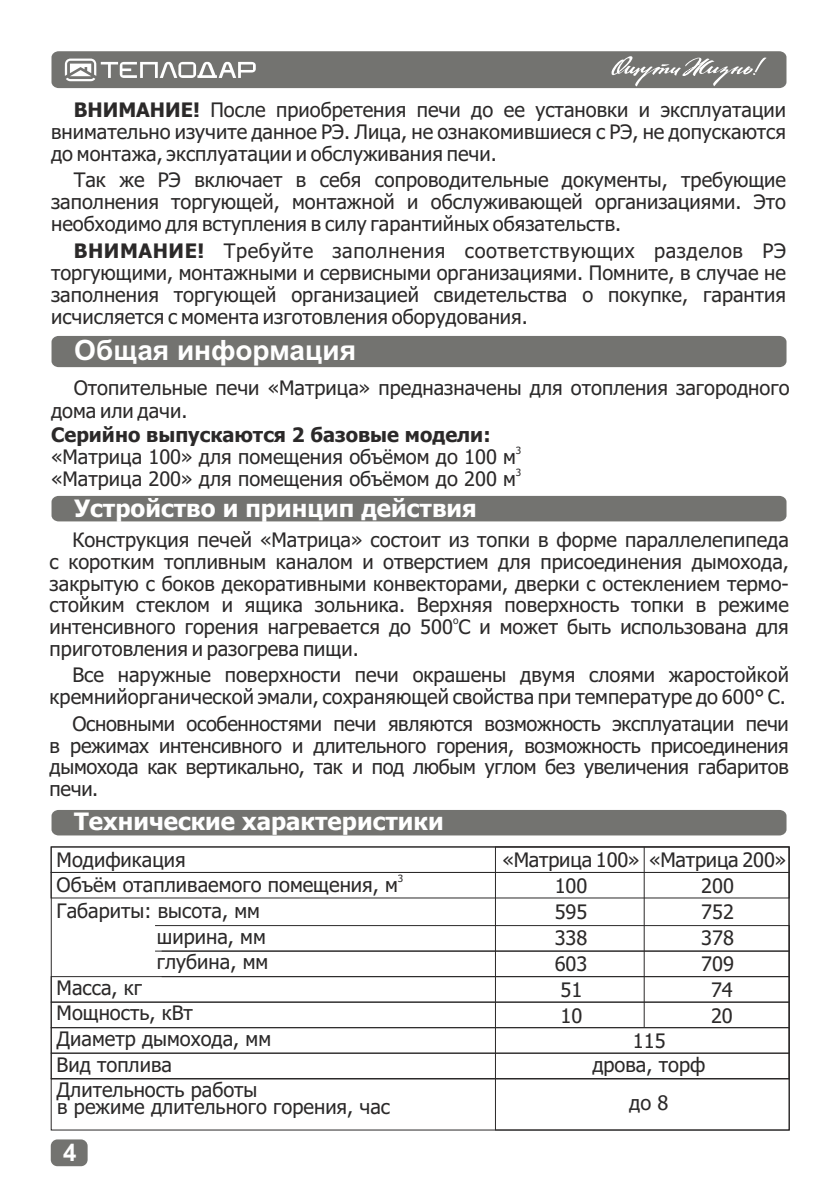
<style>
.page{position:relative;width:840px;height:1191px;background:#fff}
.page>*{position:absolute;margin:0;border:0;box-sizing:border-box;transform-origin:0 0}
.t1{font:700 28px "Arial";color:#fff}
.t2{font:700 24px "Tahoma";color:#fff}
.t3{font:700 24px "Arial";color:#fff}
.t4{font:20px/21.8px "Tahoma";color:#2b2929;text-align:justify}
.t5{font:700 20px "Tahoma";color:#2b2929}
.t6{font:10px "Tahoma";color:#2b2929}
.s1{font-weight:700}
</style>
<div class="page">
<div style="left:51px;top:496px;width:735px;height:25px;background:#737370"></div>
<svg style="left:51px;top:1139px;width:37px;height:27px"></svg>
<svg style="left:51px;top:51px;width:735px;height:37px;background:#7f7f7c"></svg>
<div style="left:51px;top:336px;width:735px;height:31px;background:#737370"></div>
<div style="left:51px;top:810px;width:735px;height:25px;background:#737370"></div>
<div style="left:161px;top:950px;width:628px;height:27px;border:1px solid #2b2929"></div>
<div style="left:51px;top:976px;width:738px;height:26px;border:1px solid #2b2929"></div>
<div style="left:51px;top:1001px;width:738px;height:27px;border:1px solid #2b2929"></div>
<div style="left:51px;top:1027px;width:738px;height:26px;border:1px solid #2b2929"></div>
<div style="left:51px;top:1053px;width:738px;height:26px;border:1px solid #2b2929"></div>
<div style="left:51px;top:846px;width:738px;height:26px;border:1px solid #2b2929"></div>
<div style="left:51px;top:872px;width:738px;height:26px;border:1px solid #2b2929"></div>
<div style="left:155px;top:925px;width:634px;height:26px;border:1px solid #2b2929"></div>
<hr style="left:643px;top:847px;width:1px;height:180px;background:#2b2929">
<div style="left:51px;top:1078px;width:738px;height:52px;border:1px solid #2b2929"></div>
<p class="t4" style="left:51px;top:100px;width:736px;text-indent:23px"><span class="s1">ВНИМАНИЕ!</span> После приобретения печи до ее установки и эксплуатации внимательно изучите данное РЭ. Лица, не ознакомившиеся с РЭ, не допускаются до монтажа, эксплуатации и обслуживания печи.</p>
<p class="t4" style="left:51px;top:171px;width:736px;text-indent:23px">Так же РЭ включает в себя сопроводительные документы, требующие заполнения торгующей, монтажной и обслуживающей организациями. Это необходимо для вступления в силу гарантийных обязательств.</p>
<p class="t4" style="left:51px;top:241px;width:736px;text-indent:23px"><span class="s1">ВНИМАНИЕ!</span> Требуйте заполнения соответствующих разделов РЭ торгующими, монтажными и сервисными организациями. Помните, в случае не заполнения торгующей организацией свидетельства о покупке, гарантия исчисляется с момента изготовления оборудования.</p>
<h1 class="t1" style="left:74px;top:340px;width:283px">Общая информация</h1>
<p class="t4" style="left:51px;top:379px;width:739px;text-indent:23px">Отопительные печи «Матрица» предназначены для отопления загородного дома или дачи.</p>
<p class="t5" style="left:51px;top:426px;width:441px">Серийно выпускаются 2 базовые модели:</p>
<p class="t6" style="left:515px;top:446px;width:7px">3</p>
<p class="t4" style="left:51px;top:447px;width:466px">«Матрица 100» для помещения объёмом до 100 м</p>
<p class="t6" style="left:515px;top:468px;width:7px">3</p>
<p class="t4" style="left:51px;top:470px;width:466px">«Матрица 200» для помещения объёмом до 200 м</p>
<p class="t2" style="left:74px;top:499px;width:404px">Устройство и принцип действия</p>
<p class="t4" style="left:50px;top:531px;width:740px;text-indent:23px">Конструкция печей «Матрица» состоит из топки в форме параллелепипеда с коротким топливным каналом и отверстием для присоединения дымохода, закрытую с боков декоративными конвекторами, дверки с остеклением термо&shy;стойким стеклом и ящика зольника. Верхняя поверхность топки в режиме</p>
<p class="t6" style="left:453px;top:616px;width:7px">о</p>
<p class="t4" style="left:50px;top:617px;width:740px">интенсивного горения нагревается до 500 С и может быть использована для приготовления и разогрева пищи.</p>
<p class="t4" style="left:50px;top:666px;width:740px;text-align:right">Все наружные поверхности печи окрашены двумя слоями жаростойкой кремнийорганической эмали, сохраняющей свойства при температуре до 600° C.</p>
<p class="t4" style="left:50px;top:714px;width:740px;text-indent:23px">Основными особенностями печи являются возможность эксплуатации печи в режимах интенсивного и длительного горения, возможность присоединения дымохода как вертикально, так и под любым углом без увеличения габаритов печи.</p>
<p class="t2" style="left:74px;top:812px;width:371px">Технические характеристики</p>
<p class="t4" style="left:57px;top:850px;width:130px">Модификация</p>
<p class="t6" style="left:397px;top:874px;width:7px">3</p>
<p class="t4" style="left:502px;top:851px;width:139px">«Матрица 100»</p>
<p class="t4" style="left:554px;top:902px;width:34px">595</p>
<p class="t4" style="left:700px;top:902px;width:34px">752</p>
<p class="t4" style="left:648px;top:851px;width:139px">«Матрица 200»</p>
<p class="t4" style="left:57px;top:876px;width:342px">Объём отапливаемого помещения, м</p>
<p class="t4" style="left:57px;top:901px;width:205px">Габариты: высота, мм</p>
<p class="t4" style="left:157px;top:927px;width:110px">ширина, мм</p>
<p class="t4" style="left:157px;top:952px;width:113px">глубина, мм</p>
<p class="t4" style="left:57px;top:978px;width:87px">Масса, кг</p>
<p class="t4" style="left:57px;top:1004px;width:138px">Мощность, кВт</p>
<p class="t4" style="left:57px;top:1029px;width:216px">Диаметр дымохода, мм</p>
<p class="t4" style="left:57px;top:1055px;width:117px">Вид топлива</p>
<p class="t4" style="left:57px;top:1080px;width:202px">Длительность работы</p>
<p class="t4" style="left:57px;top:1097px;width:334px">в режиме длительного горения, час</p>
<p class="t4" style="left:554px;top:876px;width:34px">100</p>
<p class="t4" style="left:700px;top:876px;width:34px">200</p>
<p class="t4" style="left:554px;top:928px;width:34px">338</p>
<p class="t4" style="left:700px;top:928px;width:34px">378</p>
<p class="t4" style="left:554px;top:954px;width:34px">603</p>
<p class="t4" style="left:700px;top:954px;width:34px">709</p>
<p class="t4" style="left:560px;top:1006px;width:23px">10</p>
<p class="t4" style="left:710px;top:1006px;width:23px">20</p>
<p class="t4" style="left:632px;top:1031px;width:34px">115</p>
<p class="t4" style="left:560px;top:980px;width:23px">51</p>
<p class="t4" style="left:710px;top:980px;width:23px">74</p>
<p class="t4" style="left:592px;top:1055px;width:114px">дрова, торф</p>
<p class="t4" style="left:629px;top:1093px;width:41px">до 8</p>
<p class="t3" style="left:63px;top:1144px;width:15px">4</p>
</div>
